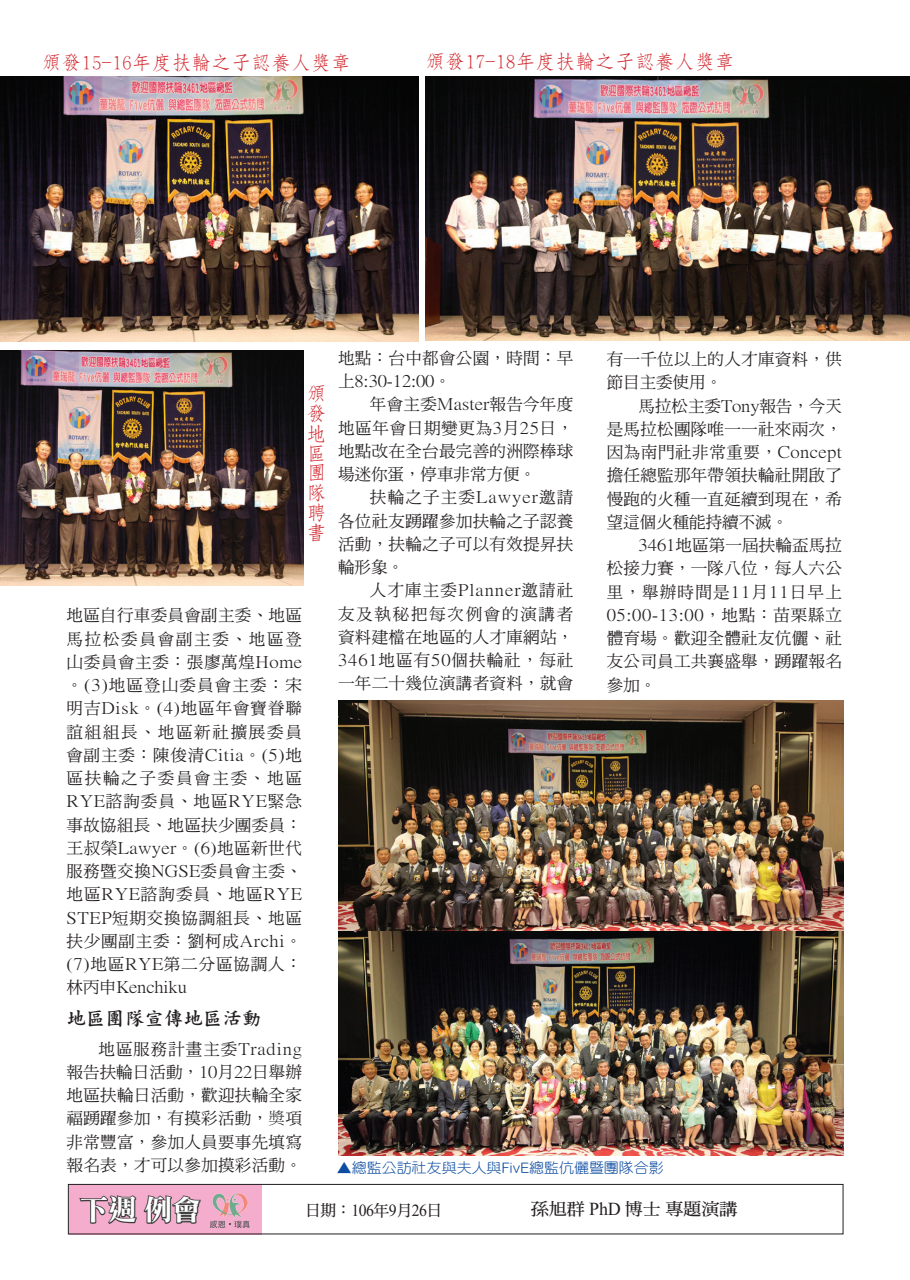
<style>
.page{position:relative;width:910px;height:1280px;background:#fff}
.page>*{position:absolute;margin:0;border:0;box-sizing:border-box;transform-origin:0 0}
.t1{font:28.5px "DF Li Song Bd HK BF";color:#fff}
.t2{font:500 19.5px/20px "Nan Sung";letter-spacing:.02em;color:#d1232a;text-align:justify}
.t3{font:19.5px "DF Kai Shu W7 HKP BF";color:#231f20}
.t4{font:17.1px "DF Ming Bd HKP BF";color:#231f20;scale:1.05 1}
.t5{font:16.5px/23.2px "DF Ming Md HKP BF";letter-spacing:.02em;color:#231f20;text-align:justify}
.t6{font:15.75px "DF Ming Bd HKP BF";letter-spacing:-.02em;color:#231f20}
.t7{font:14.25px "DF Yuan Lt HKP BF";color:#0d4da1;scale:1.05 1}
.s1{font-family:"Ming Li U"}
</style>
<div class="page">
<div style="left:69px;top:1184px;width:192px;height:50px;background:#f5adce"></div>
<div style="left:68px;top:1184px;width:775px;height:50px;border:1px solid #231f20"></div>
<svg style="left:78px;top:1183px;width:124px;height:52px"></svg>
<img style="left:213px;top:1193px;width:34px;height:25px">
<svg style="left:210px;top:1220px;width:40px;height:8px"></svg>
<img style="left:425px;top:76px;width:485px;height:265px">
<img style="left:1px;top:77px;width:418px;height:264px">
<img style="left:0;top:350px;width:303px;height:236px">
<img style="left:338px;top:701px;width:505px;height:454px">
<p class="t2" style="left:42px;top:52px;width:310px">頒發15-16年度扶輪之子認養人獎章</p>
<p class="t2" style="left:426px;top:52px;width:310px">頒發17-18年度扶輪之子認養人獎章</p>
<p class="t2" style="left:307px;top:383px;width:20px">頒發地區團隊聘書</p>
<p class="t5" style="left:67px;top:604px;width:237px">地區自行車委員會副主委、地區馬拉松委員會副主委、地區登山委員會主委：張廖萬煌Home。(3)地區登山委員會主委：宋明吉Disk。(4)地區年會寶眷聯誼組組長、地區新社擴展委員會副主委：陳俊清Citia。(5)地區扶輪之子委員會主委、地區RYE諮詢委員、地區RYE緊急事故協組長、地區扶少團委員：王叔榮Lawyer。(6)地區新世代服務暨交換NGSE委員會主委、地區RYE諮詢委員、地區RYE STEP短期交換協調組長、地區扶少團副主委：劉柯成Archi。(7)地區RYE第二分區協調人：林丙申Kenchiku</p>
<p class="t3" style="left:67px;top:1009px;width:196px">地區團隊宣傳地區活動</p>
<p class="t5" style="left:67px;top:1038px;width:237px;text-indent:32px">地區服務計畫主委Trading報告扶輪日活動，10月22日舉辦地區扶輪日活動，歡迎扶輪全家福踴躍參加，有摸彩活動，<span class="s1">奬</span>項非常豐富，參加人員要事先填寫報名表，才可以參加摸彩活動。</p>
<p class="t5" style="left:338px;top:347px;width:237px">地點：台中都會公園，時間：早上8:30-12:00。</p>
<p class="t5" style="left:338px;top:394px;width:237px;text-indent:32px">年會主委Master報告今年度地區年會日期變更為3月25日，地點改在全台最完善的洲際棒球場迷你蛋，停車非常方便。</p>
<p class="t5" style="left:338px;top:487px;width:237px;text-indent:32px">扶輪之子主委Lawyer邀請各位社友踴躍參加扶輪之子認養活動，扶輪之子可以有效提昇扶輪形象。</p>
<p class="t5" style="left:338px;top:580px;width:237px;text-indent:32px">人才庫主委Planner邀請社友及執秘把每次例會的演講者資料建檔在地區的人才庫網站，3461地區有50個扶輪社，每社一年二十幾位演講者資料，就會</p>
<p class="t5" style="left:607px;top:348px;width:237px">有一千位以上的人才庫資料，供節目主委使用。</p>
<p class="t5" style="left:607px;top:395px;width:237px;text-indent:32px">馬拉松主委Tony報告，今天是馬拉松團隊唯一一社來兩次，因為南門社非常重要，Concept擔任總監那年帶領扶輪社開啟了慢跑的火種一直延續到現在，希望這個火種能持續不滅。</p>
<p class="t5" style="left:607px;top:534px;width:237px;text-indent:32px">3461地區第一屆扶輪盃馬拉松接力賽，一隊八位，每人六公里，舉辦時間是11月11日早上05:00-13:00，地點：苗栗縣立體育場。歡迎全體社友伉儷、社友公司員工共襄盛舉，踴躍報名參加。</p>
<p class="t7" style="left:337px;top:1161px;width:313px">▲總監公訪社友與夫人與FivE總監伉儷暨團隊合影</p>
<h1 class="t1" style="left:80px;top:1195px;width:122px">下週 例會</h1>
<p class="t6" style="left:305px;top:1202px;width:139px">日期：106年9月26日</p>
<p class="t4" style="left:531px;top:1201px;width:198px">孫旭群 PhD 博士 專題演講</p>
</div>
